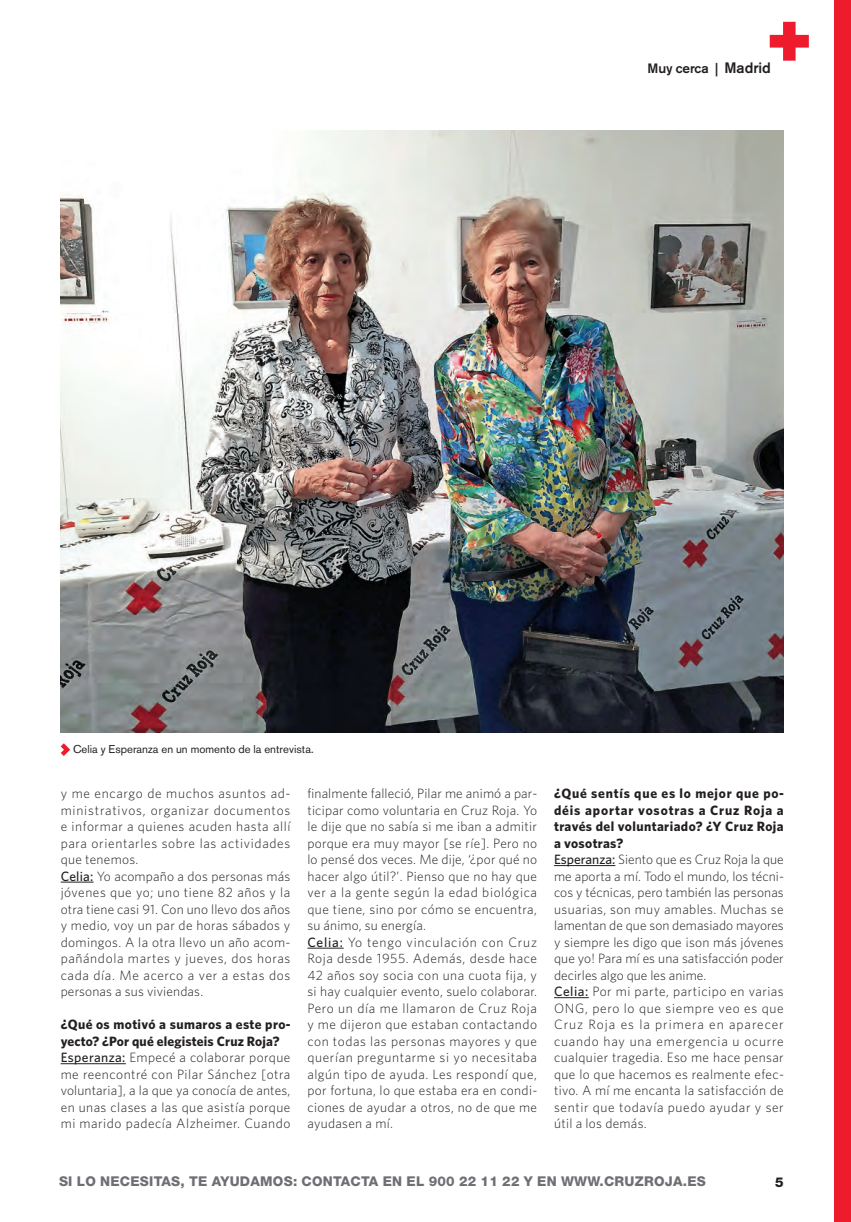
<style>
.page{position:relative;width:851px;height:1222px;background:#fff}
.page>*{position:absolute;margin:0;border:0;box-sizing:border-box;transform-origin:0 0}
.t1{font:300 13.5px/16.5px "Whitney";letter-spacing:.03em;color:#231f20}
.t2{font:800 13.5px "Helvetica Neue";letter-spacing:.02em;color:#6d6f74}
.t3{font:500 13.5px "Akzidenz Grotesk BE";letter-spacing:-.005em;color:#231f20}
.t4{font:800 13.5px "Helvetica Neue";color:#231f20}
.t5{font:11.25px "Akzidenz Grotesk BE";letter-spacing:.005em;color:#231f20}
.s1{font-size:15px}
.s2{font-weight:500}
.s3{font-weight:700}
</style>
<div class="page">
<div style="left:834px;top:0;width:17px;height:1221px;background:#ee1b2c"></div>
<svg style="left:769px;top:22px;width:40px;height:39px"></svg>
<svg style="left:61px;top:743px;width:9px;height:13px"></svg>
<hr style="left:61px;top:881px;width:33px;height:1px;background:#231f20">
<hr style="left:61px;top:1063px;width:65px;height:1px;background:#231f20">
<hr style="left:307px;top:947px;width:37px;height:1px;background:#231f20">
<hr style="left:554px;top:865px;width:61px;height:1px;background:#231f20">
<hr style="left:554px;top:997px;width:35px;height:1px;background:#231f20">
<img style="left:61px;top:131px;width:723px;height:601px">
<p class="t3" style="left:647px;top:63px;width:125px">Muy cerca | <span class="s1">Madrid</span></p>
<p class="t5" style="left:73px;top:745px;width:242px">Celia y Esperanza en un momento de la entrevista.</p>
<p class="t1" style="left:61px;top:786px;width:231px">y me encargo de muchos asuntos ad&shy;ministrativos, organizar documentos e informar a quienes acuden hasta allí para orientarles sobre las actividades que tenemos.<br><span class="s2">Celia:</span> Yo acompaño a dos personas más jóvenes que yo; uno tiene 82 años y la otra tiene casi 91. Con uno llevo dos años y medio, voy un par de horas sábados y domingos. A la otra llevo un año acom&shy;pañándola martes y jueves, dos horas cada día. Me acerco a ver a estas dos personas a sus viviendas.</p>
<p class="t1" style="left:61px;top:1017px;width:231px"><span class="s3">¿Qué os motivó a sumaros a este pro&shy;yecto? ¿Por qué elegisteis Cruz Roja?<br></span><span class="s2">Esperanza:</span> Empecé a colaborar porque me reencontré con Pilar Sánchez [otra voluntaria], a la que ya conocía de antes, en unas clases a las que asistía porque mi marido padecía Alzheimer. Cuando</p>
<p class="t1" style="left:307px;top:786px;width:231px">finalmente falleció, Pilar me animó a par&shy;ticipar como voluntaria en Cruz Roja. Yo le dije que no sabía si me iban a admitir porque era muy mayor [se ríe]. Pero no lo pensé dos veces. Me dije, ‘¿por qué no hacer algo útil?’. Pienso que no hay que ver a la gente según la edad biológica que tiene, sino por cómo se encuentra, su ánimo, su energía.<br><span class="s2">Celia:</span> Yo tengo vinculación con Cruz Roja desde 1955. Además, desde hace 42 años soy socia con una cuota fija, y si hay cualquier evento, suelo colaborar.<br>Pero un día me llamaron de Cruz Roja y me dijeron que estaban contactando con todas las personas mayores y que querían preguntarme si yo necesitaba algún tipo de ayuda. Les respondí que, por fortuna, lo que estaba era en condi&shy;ciones de ayudar a otros, no de que me ayudasen a mí.</p>
<p class="t1" style="left:554px;top:786px;width:231px"><span class="s3">¿Qué sentís que es lo mejor que po&shy;déis aportar vosotras a Cruz Roja a través del voluntariado? ¿Y Cruz Roja a vosotras?<br></span><span class="s2">Esperanza:</span> Siento que es Cruz Roja la que me aporta a mí. Todo el mundo, los técni&shy;cos y técnicas, pero también las personas usuarias, son muy amables. Muchas se lamentan de que son demasiado mayores y siempre les digo que ¡son más jóvenes que yo! Para mí es una satisfacción poder decirles algo que les anime.<br><span class="s2">Celia:</span> Por mi parte, participo en varias ONG, pero lo que siempre veo es que Cruz Roja es la primera en aparecer cuando hay una emergencia u ocurre cualquier tragedia. Eso me hace pensar que lo que hacemos es realmente efec&shy;tivo. A mí me encanta la satisfacción de sentir que todavía puedo ayudar y ser útil a los demás.</p>
<p class="t2" style="left:59px;top:1175px;width:648px">SI LO NECESITAS, TE AYUDAMOS: CONTACTA EN EL 900 22 11 22 Y EN WWW.CRUZROJA.ES</p>
<p class="t4" style="left:775px;top:1176px;width:10px">5</p>
</div>
